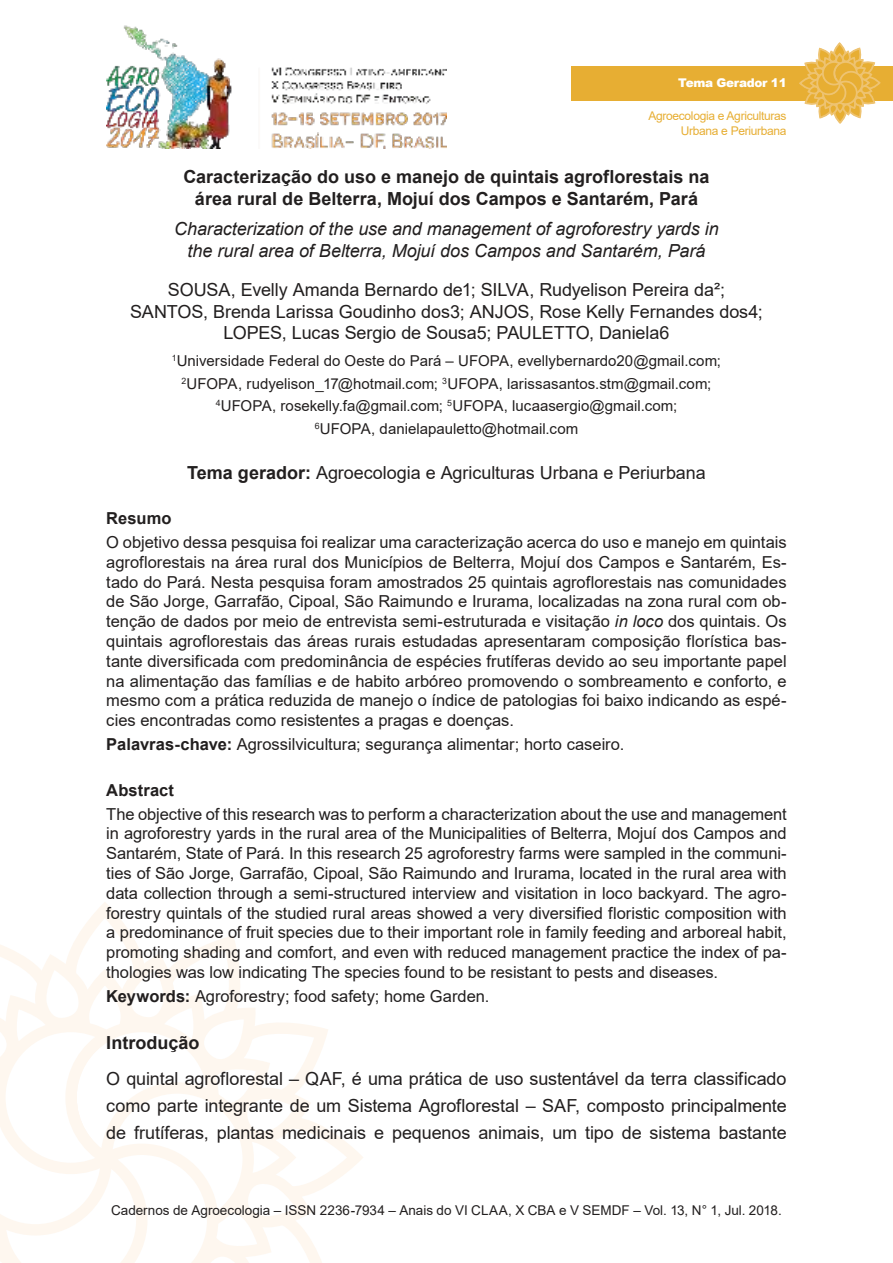
<style>
.page{position:relative;width:893px;height:1263px;background:#fff}
.page>*{position:absolute;margin:0;border:0;box-sizing:border-box;transform-origin:0 0}
.t1{font:18px/21.6px "Arial";letter-spacing:-.005em;color:#221f1f;text-align:center}
.t2{font:italic 18px/21.6px "Arial";letter-spacing:-.005em;color:#221f1f;text-align:center}
.t3{font:700 18px/21.6px "Arial";color:#221f1f;text-align:center}
.t4{font:16.5px/19.8px "Arial";letter-spacing:-.005em;color:#221f1f;text-align:justify}
.t5{font:700 16.5px "Arial";letter-spacing:.005em;color:#221f1f}
.t6{font:15px/22.5px "Arial";letter-spacing:.005em;color:#221f1f;text-align:center}
.t7{font:13.5px "Arial";color:#221f1f}
.t8{font:12px/14.4px "Arial";letter-spacing:-.025em;color:#e7ae33;text-align:right}
.t9{font:900 12px "Arial";letter-spacing:-.025em;color:#fff}
.s1{font-weight:700}
.s2{font-style:italic}
</style>
<div class="page">
<img style="left:106px;top:25px;width:340px;height:124px">
<svg style="left:0;top:910px;width:363px;height:353px"></svg>
<div style="left:571px;top:66px;width:322px;height:34px;background:#e7ae33"></div>
<svg style="left:798px;top:43px;width:83px;height:81px"></svg>
<p class="t9" style="left:678px;top:76px;width:110px">Tema Gerador 11</p>
<p class="t8" style="left:648px;top:110px;width:140px">Agroecologia e Agriculturas<br>Urbana e Periurbana</p>
<p class="t3" style="left:183px;top:168px;width:528px">Caracterização do uso e manejo de quintais agroflorestais na área rural de Belterra, Mojuí dos Campos e Santarém, Pará</p>
<p class="t2" style="left:174px;top:219px;width:546px">Characterization of the use and management of agroforestry yards in the rural area of Belterra, Mojuí dos Campos and Santarém, Pará</p>
<p class="t1" style="left:130px;top:281px;width:634px">SOUSA, Evelly Amanda Bernardo de1; SILVA, Rudyelison Pereira da²;<br>SANTOS, Brenda Larissa Goudinho dos3; ANJOS, Rose Kelly Fernandes dos4;<br>LOPES, Lucas Sergio de Sousa5; PAULETTO, Daniela6</p>
<p class="t6" style="left:172px;top:351px;width:551px"><sup>1</sup>Universidade Federal do Oeste do Pará – UFOPA, evellybernardo20@gmail.com; <sup>2</sup>UFOPA, rudyelison_17@hotmail.com; <sup>3</sup>UFOPA, larissasantos.stm@gmail.com; <sup>4</sup>UFOPA, rosekelly.fa@gmail.com; <sup>5</sup>UFOPA, lucaasergio@gmail.com;<br><sup>6</sup>UFOPA, danielapauletto@hotmail.com</p>
<p class="t1" style="left:187px;top:463px;width:520px"><span class="s1">Tema gerador:</span> Agroecologia e Agriculturas Urbana e Periurbana</p>
<p class="t5" style="left:106px;top:512px;width:67px">Resumo</p>
<p class="t4" style="left:106px;top:534px;width:682px">O objetivo dessa pesquisa foi realizar uma caracterização acerca do uso e manejo em quintais agroflorestais na área rural dos Municípios de Belterra, Mojuí dos Campos e Santarém, Es&shy;tado do Pará. Nesta pesquisa foram amostrados 25 quintais agroflorestais nas comunidades de São Jorge, Garrafão, Cipoal, São Raimundo e Irurama, localizadas na zona rural com ob&shy;tenção de dados por meio de entrevista semi-estruturada e visitação <span class="s2">in loco</span> dos quintais. Os quintais agroflorestais das áreas rurais estudadas apresentaram composição florística bas&shy;tante diversificada com predominância de espécies frutíferas devido ao seu importante papel na alimentação das famílias e de habito arbóreo promovendo o sombreamento e conforto, e mesmo com a prática reduzida de manejo o índice de patologias foi baixo indicando as espé&shy;cies encontradas como resistentes a pragas e doenças.</p>
<p class="t4" style="left:106px;top:736px;width:519px"><span class="s1">Palavras-chave:</span> Agrossilvicultura; segurança alimentar; horto caseiro.</p>
<p class="t5" style="left:106px;top:783px;width:69px">Abstract</p>
<p class="t4" style="left:106px;top:805px;width:682px">The objective of this research was to perform a characterization about the use and management in agroforestry yards in the rural area of the Municipalities of Belterra, Mojuí dos Campos and Santarém, State of Pará. In this research 25 agroforestry farms were sampled in the communi&shy;ties of São Jorge, Garrafão, Cipoal, São Raimundo and Irurama, located in the rural area with data collection through a semi-structured interview and visitation in loco backyard. The agro&shy;forestry quintals of the studied rural areas showed a very diversified floristic composition with a predominance of fruit species due to their important role in family feeding and arboreal habit, promoting shading and comfort, and even with reduced management practice the index of pa&shy;thologies was low indicating The species found to be resistant to pests and diseases.</p>
<p class="t4" style="left:106px;top:988px;width:385px"><span class="s1">Keywords:</span> Agroforestry; food safety; home Garden.</p>
<p class="t3" style="left:106px;top:1034px;width:95px">Introdução</p>
<p class="t1" style="left:106px;top:1066px;width:682px;line-height:27px;text-align:justify">O quintal agroflorestal – QAF, é uma prática de uso sustentável da terra classificado como parte integrante de um Sistema Agroflorestal – SAF, composto principalmente de frutíferas, plantas medicinais e pequenos animais, um tipo de sistema bastante</p>
<p class="t7" style="left:111px;top:1205px;width:672px">Cadernos de Agroecologia – ISSN 2236-7934 – Anais do VI CLAA, X CBA e V SEMDF – Vol. 13, N° 1, Jul. 2018.</p>
</div>
